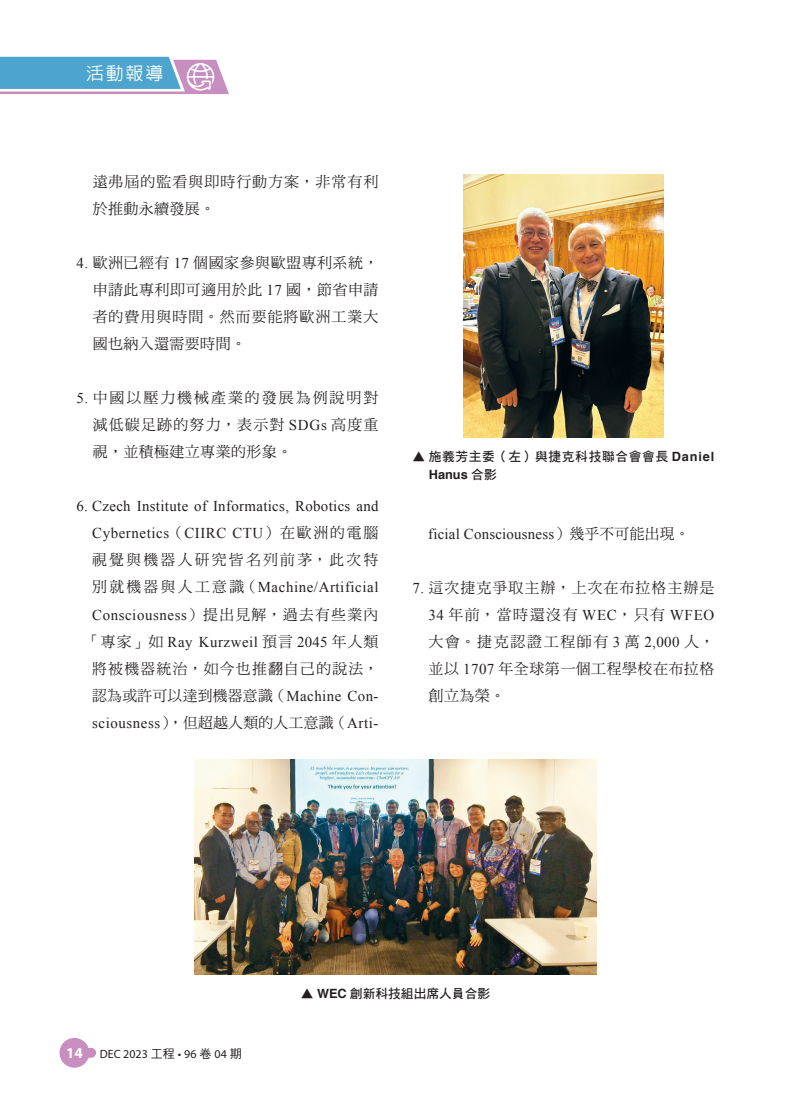
<style>
.page{position:relative;width:808px;height:1106px;background:#fff}
.page>*{position:absolute;margin:0;border:0;box-sizing:border-box;transform-origin:0 0}
.t1{font:500 18px "AR Hei B5";color:#fff}
.t2{font:15px/27px "DF Ming Std W5";letter-spacing:.065em;color:#231f20;text-align:justify}
.t3{font:15px/27px "Times New Roman";letter-spacing:.04em;color:#231f20;text-align:right}
.t4{font:15px/27px "DF Ming Std W5";letter-spacing:.085em;color:#231f20}
.t5{font:15px "Times New Roman";letter-spacing:.015em;color:#231f20}
.t6{font:15px "DF Ming Std W5";letter-spacing:.15em;color:#231f20}
.t7{font:12.75px "DF Hei Std W7";letter-spacing:.05em;color:#231f20}
.t8{font:12.75px "DF Hei Std W7";color:#231f20}
.t9{font:700 12.75px "Helvetica";color:#231f20}
.t10{font:12px "Myriad Pro";color:#231f20}
.s1{font-family:"Times New Roman"}
.s2{font-family:"DF Ming Std W5"}
.s3{font-family:"Helvetica";font-weight:700}
.s4{font-family:"DF Hei Std W7";font-weight:400}
.s5{font-weight:700;font-size:15px;color:#fff}
.s6{font-family:"DF Hei Std W5"}
</style>
<div class="page">
<div style="left:60px;top:1037px;width:29px;height:30px;background:#c78ebf;border-radius:50%"></div>
<div style="left:70px;top:1047px;width:26px;height:10px;background:#c78ebf;border-radius:5px"></div>
<svg style="left:0;top:57px;width:229px;height:37px;background:#7eadd2"></svg>
<img style="left:464px;top:174px;width:199px;height:263px">
<img style="left:194px;top:759px;width:403px;height:215px">
<p class="t1" style="left:86px;top:64px;width:79px">活動報導</p>
<p class="t2" style="left:93px;top:168px;width:287px">遠弗屆的監看與即時行動方案，非常有利於推動永續發展。</p>
<p class="t2" style="left:93px;top:249px;width:287px;text-indent:-16px"><span class="s1">4.</span> 歐洲已經有 <span class="s1">17</span> 個國家參與歐盟專利系統，申請此專利即可適用於此 <span class="s1">17</span> 國，節省申請者的費用與時間。然而要能將歐洲工業大國也納入還需要時間。</p>
<p class="t2" style="left:93px;top:384px;width:287px;text-indent:-16px"><span class="s1">5.</span> 中國以壓力機械產業的發展為例說明對減低碳足跡的努力，表示對 <span class="s1">SDGs</span> 高度重視，並積極建立專業的形象。</p>
<p class="t3" style="left:77px;top:492px;width:303px">6. Czech Institute of Informatics, Robotics and<br>Cybernetics<span class="s2">（</span>CIIRC CTU<span class="s2">）在歐洲的電腦</span></p>
<p class="t6" style="left:92px;top:552px;width:288px">視覺與機器人研究皆名列前茅，此次特</p>
<p class="t3" style="left:85px;top:573px;width:295px;text-align:center"><span class="s2">別就機器與人工意識（</span>Machine/Artificial<br>Consciousness<span class="s2">）提出見解，過去有些業內「專家」如</span> Ray Kurzweil <span class="s2">預言</span> 2045 <span class="s2">年人類</span></p>
<p class="t4" style="left:92px;top:654px;width:288px">將被機器統治，如今也推翻自己的說法，認為或許可以達到機器意識（<span class="s1">Machine Con-</span></p>
<p class="t3" style="left:92px;top:708px;width:288px">sciousness<span class="s2">），但超越人類的人工意識（</span>Arti-</p>
<p class="t7" style="left:412px;top:449px;width:303px">▲ 施義芳主委（左）與捷克科技聯合會會長 <span class="s3">Daniel</span></p>
<p class="t9" style="left:429px;top:465px;width:70px">Hanus <span class="s4">合影</span></p>
<p class="t5" style="left:428px;top:524px;width:263px">ficial Consciousness<span class="s2">）幾乎不可能出現。</span></p>
<p class="t2" style="left:429px;top:574px;width:287px;text-indent:-16px"><span class="s1">7.</span> 這次捷克爭取主辦，上次在布拉格主辦是<span class="s1">34</span> 年前，當時還沒有 <span class="s1">WEC</span>，只有 <span class="s1">WFEO</span>大會。捷克認證工程師有 <span class="s1">3</span> 萬 <span class="s1">2,000</span> 人，並以 <span class="s1">1707</span> 年全球第一個工程學校在布拉格創立為榮。</p>
<p class="t10" style="left:66px;top:1046px;width:177px"><span class="s5">14</span> DEC 2023 <span class="s6">工程</span> • 96 <span class="s6">卷</span> 04 <span class="s6">期</span></p>
<p class="t8" style="left:301px;top:986px;width:191px">▲ <span class="s3">WEC</span> 創新科技組出席人員合影</p>
</div>
